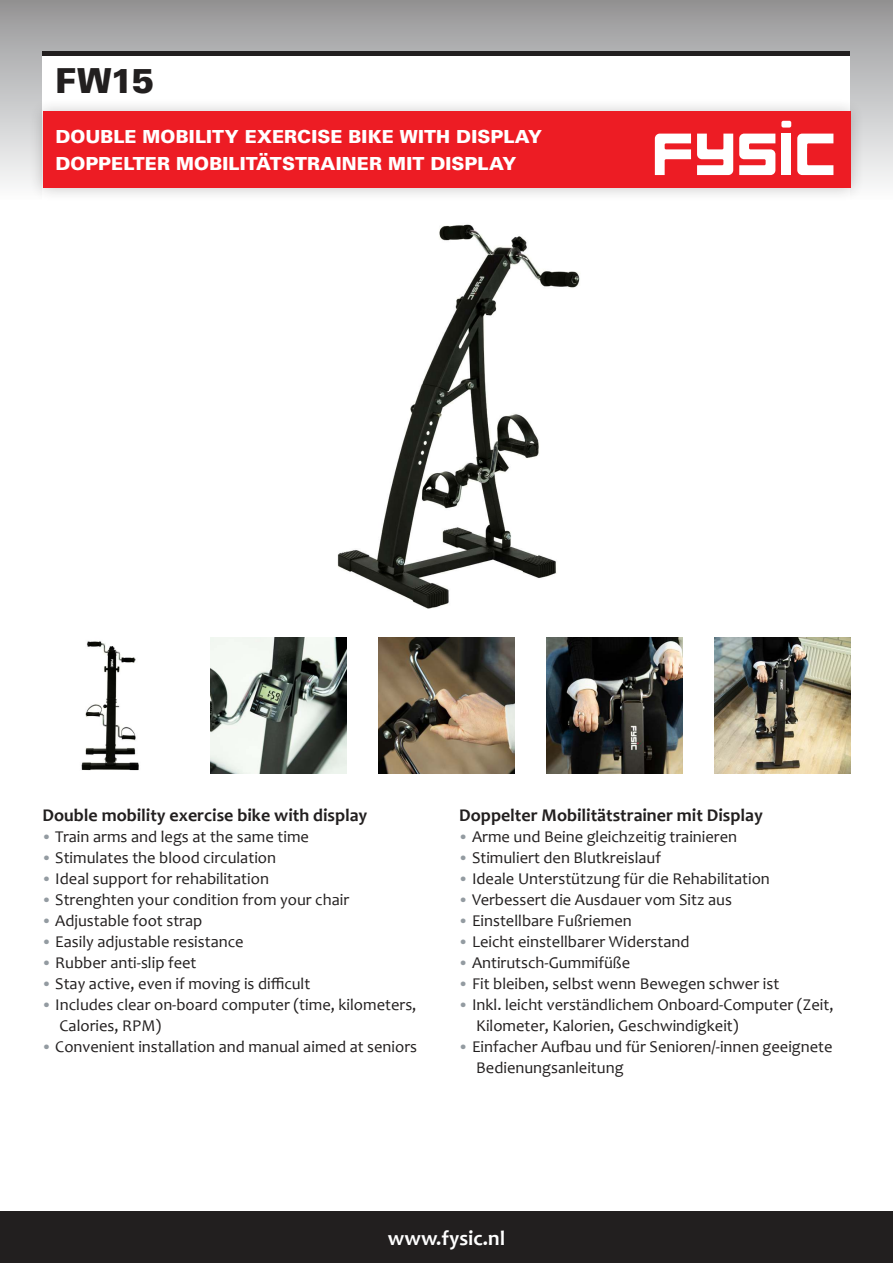
<style>
.page{position:relative;width:893px;height:1263px;background:#fff}
.page>*{position:absolute;margin:0;border:0;box-sizing:border-box;transform-origin:0 0}
.t1{font:900 34.5px "Univers LT Std";color:#221f1f}
.t2{font:700 21px "Candara";color:#fff}
.t3{font:900 18px/27px "Univers LT Std";letter-spacing:.005em;color:#fff}
.t4{font:700 18px "Candara";color:#221f1f}
.t5{font:16.5px/21px "Candara";color:#221f1f}
.s1{font-family:"Calibri";font-weight:300;color:#939ba1}
</style>
<div class="page">
<img style="left:0;top:1px;width:893px;height:183px">
<div style="left:43px;top:51px;width:807px;height:587px;background:#fff"></div>
<hr style="left:43px;top:51px;width:807px;height:4px;background:#221f1f">
<div style="left:28px;top:97px;width:837px;height:106px;background:#221f1f;opacity:.25"></div>
<div style="left:43px;top:112px;width:807px;height:76px;background:#ed1c24"></div>
<div style="left:781px;top:121px;width:10px;height:7px;background:#fff;border-radius:2px"></div>
<svg style="left:797px;top:134px;width:36px;height:41px"></svg>
<svg style="left:739px;top:134px;width:36px;height:41px"></svg>
<svg style="left:655px;top:134px;width:36px;height:41px"></svg>
<div style="left:781px;top:134px;width:10px;height:41px;background:#fff"></div>
<svg style="left:697px;top:134px;width:36px;height:41px"></svg>
<div style="left:0;top:1212px;width:893px;height:51px;background:#221f1f"></div>
<img style="left:546px;top:638px;width:136px;height:136px">
<img style="left:714px;top:638px;width:136px;height:136px">
<img style="left:378px;top:638px;width:136px;height:136px">
<img style="left:210px;top:638px;width:137px;height:136px">
<img style="left:81px;top:641px;width:58px;height:130px">
<img style="left:337px;top:224px;width:243px;height:385px">
<h1 class="t1" style="left:55px;top:61px;width:101px">FW15</h1>
<p class="t3" style="left:55px;top:123px;width:488px">DOUBLE MOBILITY EXERCISE BIKE WITH DISPLAY<br>DOPPELTER MOBILITÄTSTRAINER MIT DISPLAY</p>
<p class="t4" style="left:43px;top:808px;width:326px">Double mobility exercise bike with display</p>
<p class="t5" style="left:43px;top:827px;width:268px"><span class="s1">•</span> Train arms and legs at the same time</p>
<p class="t5" style="left:43px;top:848px;width:235px"><span class="s1">•</span> Stimulates the blood circulation</p>
<p class="t5" style="left:43px;top:869px;width:228px"><span class="s1">•</span> Ideal support for rehabilitation</p>
<p class="t5" style="left:43px;top:890px;width:308px"><span class="s1">•</span> Strenghten your condition from your chair</p>
<p class="t5" style="left:43px;top:911px;width:161px"><span class="s1">•</span> Adjustable foot strap</p>
<p class="t5" style="left:43px;top:932px;width:203px"><span class="s1">•</span> Easily adjustable resistance</p>
<p class="t5" style="left:43px;top:953px;width:156px"><span class="s1">•</span> Rubber anti-slip feet</p>
<p class="t5" style="left:43px;top:973px;width:269px"><span class="s1">•</span> Stay active, even if moving is difficult</p>
<p class="t5" style="left:60px;top:995px;width:358px;text-indent:-17px"><span class="s1">•</span> Includes clear on-board computer (time, kilometers,<br>Calories, RPM)</p>
<p class="t5" style="left:43px;top:1037px;width:376px"><span class="s1">•</span> Convenient installation and manual aimed at seniors</p>
<p class="t4" style="left:459px;top:808px;width:305px">Doppelter Mobilitätstrainer mit Display</p>
<p class="t5" style="left:459px;top:827px;width:279px"><span class="s1">•</span> Arme und Beine gleichzeitig trainieren</p>
<p class="t5" style="left:459px;top:848px;width:203px"><span class="s1">•</span> Stimuliert den Blutkreislauf</p>
<p class="t5" style="left:459px;top:869px;width:312px"><span class="s1">•</span> Ideale Unterstützung für die Rehabilitation</p>
<p class="t5" style="left:459px;top:890px;width:274px"><span class="s1">•</span> Verbessert die Ausdauer vom Sitz aus</p>
<p class="t5" style="left:459px;top:911px;width:174px"><span class="s1">•</span> Einstellbare Fußriemen</p>
<p class="t5" style="left:459px;top:932px;width:232px"><span class="s1">•</span> Leicht einstellbarer Widerstand</p>
<p class="t5" style="left:459px;top:953px;width:172px"><span class="s1">•</span> Antirutsch-Gummifüße</p>
<p class="t5" style="left:459px;top:974px;width:321px"><span class="s1">•</span> Fit bleiben, selbst wenn Bewegen schwer ist</p>
<p class="t5" style="left:476px;top:995px;width:359px;text-indent:-17px"><span class="s1">•</span> Inkl. leicht verständlichem Onboard-Computer (Zeit,<br>Kilometer, Kalorien, Geschwindigkeit)</p>
<p class="t5" style="left:476px;top:1036px;width:358px;text-indent:-17px"><span class="s1">•</span> Einfacher Aufbau und für Senioren/-innen geeignete<br>Bedienungsanleitung</p>
<p class="t2" style="left:388px;top:1229px;width:119px">www.fysic.nl</p>
</div>
